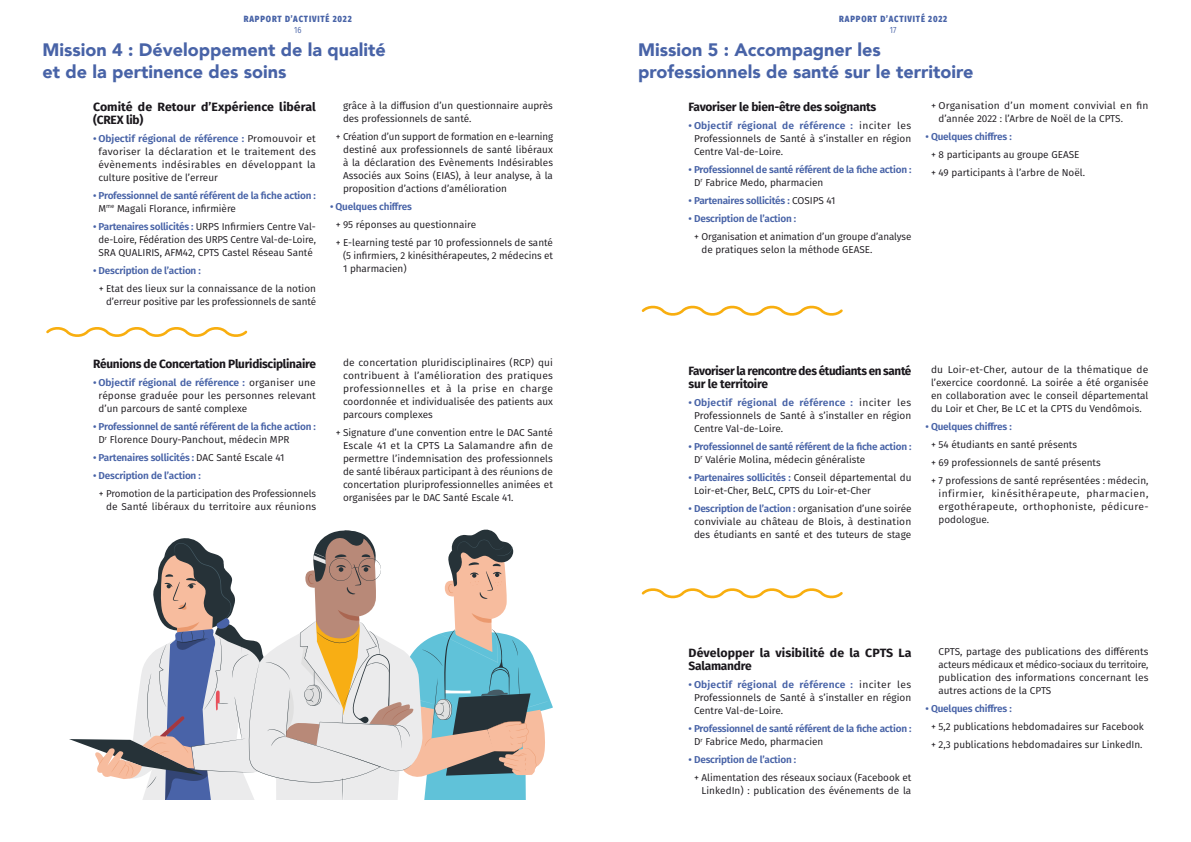
<style>
.page{position:relative;width:1191px;height:842px;background:#fff}
.page>*{position:absolute;margin:0;border:0;box-sizing:border-box;transform-origin:0 0}
.TITRE_BLEU{font:900 18px/21.6px "Avenir";color:#4863a7}
.t1{font:700 12px/13px "Fira Sans";letter-spacing:-.02em;color:#1a171c}
.t2{font:700 12px/13px "Fira Sans";letter-spacing:.005em;color:#1a171c}
.t3{font:700 12px/13px "Fira Sans";color:#1a171c}
.t4{font:10px/13px "Fira Sans";color:#1a171c;text-align:justify}
.t5{font:600 10px/13px "Fira Sans";letter-spacing:-.02em;color:#4863a7}
.t6{font:800 9px "Fira Sans";letter-spacing:.11em;color:#4863a7;scale:.85 1}
.t7{font:9px "Fira Sans";color:#4863a7;scale:.85 1}
.s1{font-weight:600;color:#4863a7}
.s2{font-weight:400;color:#1a171c}
</style>
<div class="page">
<svg style="left:46px;top:327px;width:202px;height:10px"></svg>
<svg style="left:641px;top:305px;width:202px;height:11px"></svg>
<svg style="left:641px;top:588px;width:202px;height:11px"></svg>
<svg style="left:69px;top:529px;width:484px;height:270px"></svg>
<p class="t6" style="left:244px;top:11px;width:128px">RAPPORT D’ACTIVITÉ 2022</p>
<p class="t7" style="left:294px;top:23px;width:10px">16</p>
<p class="t6" style="left:839px;top:11px;width:128px">RAPPORT D’ACTIVITÉ 2022</p>
<p class="t7" style="left:890px;top:23px;width:9px">17</p>
<p class="TITRE_BLEU" style="left:43px;top:39px;width:345px">Mission 4 : Développement de la qualité et de la pertinence des soins</p>
<p class="TITRE_BLEU" style="left:638px;top:39px;width:337px">Mission 5 : Accompagner les professionnels de santé sur le territoire</p>
<p class="t2" style="left:93px;top:99px;width:224px">Comité de Retour d’Expérience libéral (CREX lib)</p>
<p class="t4" style="left:99px;top:131px;width:219px;text-indent:-5px"><span class="s1">• Objectif régional de référence :</span> Promouvoir et favoriser la déclaration et le traitement des évènements indésirables en développant la culture positive de l’erreur</p>
<p class="t5" style="left:99px;top:188px;width:219px;text-indent:-5px">• Professionnel de santé référent de la fiche action :<br><span class="s2">M</span><sup>me</sup> <span class="s2">Magali Florance, infirmière</span></p>
<p class="t4" style="left:93px;top:219px;width:224px;text-align:center"><span class="s1">• Partenaires sollicités :</span> URPS Infirmiers Centre Val&shy;de-Loire, Fédération des URPS Centre Val-de-Loire,<br>SRA QUALIRIS, AFM42, CPTS Castel Réseau Santé</p>
<p class="t5" style="left:93px;top:263px;width:109px">• Description de l’action :</p>
<p class="t4" style="left:99px;top:281px;width:219px;text-align:right">+ Etat des lieux sur la connaissance de la notion d’erreur positive par les professionnels de santé</p>
<p class="t1" style="left:688px;top:99px;width:189px">Favoriser le bien-être des soignants</p>
<p class="t4" style="left:694px;top:118px;width:219px;text-indent:-5px"><span class="s1">• Objectif régional de référence :</span> inciter les Professionnels de Santé à s’installer en région Centre Val-de-Loire.</p>
<p class="t5" style="left:694px;top:162px;width:219px;text-indent:-5px">• Professionnel de santé référent de la fiche action :<br><span class="s2">D</span><sup>r</sup> <span class="s2">Fabrice Medo, pharmacien</span></p>
<p class="t5" style="left:688px;top:193px;width:148px">• Partenaires sollicités : <span class="s2">COSIPS 41</span></p>
<p class="t5" style="left:688px;top:211px;width:109px">• Description de l’action :</p>
<p class="t4" style="left:701px;top:229px;width:211px;text-indent:-7px">+ Organisation et animation d’un groupe d’analyse de pratiques selon la méthode GEASE.</p>
<p class="t4" style="left:343px;top:99px;width:211px">grâce à la diffusion d’un questionnaire auprès des professionnels de santé.</p>
<p class="t4" style="left:343px;top:130px;width:211px;text-indent:-7px">+ Création d’un support de formation en e-learning destiné aux professionnels de santé libéraux à la déclaration des Evènements Indésirables Associés aux Soins (EIAS), à leur analyse, à la proposition d’actions d’amélioration</p>
<p class="t5" style="left:330px;top:199px;width:83px">• Quelques chiffres</p>
<p class="t4" style="left:336px;top:218px;width:142px">+ 95 réponses au questionnaire</p>
<p class="t4" style="left:343px;top:236px;width:211px;text-indent:-7px">+ E-learning testé par 10 professionnels de santé (5 infirmiers, 2 kinésithérapeutes, 2 médecins et 1 pharmacien)</p>
<p class="t4" style="left:938px;top:99px;width:211px;text-indent:-7px">+ Organisation d’un moment convivial en fin d’année 2022 : l’Arbre de Noël de la CPTS.</p>
<p class="t5" style="left:925px;top:129px;width:88px">• Quelques chiffres :</p>
<p class="t4" style="left:931px;top:148px;width:150px">+ 8 participants au groupe GEASE</p>
<p class="t4" style="left:931px;top:166px;width:155px">+ 49 participants à l’arbre de Noël.</p>
<p class="t1" style="left:93px;top:356px;width:224px">Réunions de Concertation Pluridisciplinaire</p>
<p class="t4" style="left:99px;top:376px;width:219px;text-indent:-5px"><span class="s1">• Objectif régional de référence :</span> organiser une réponse graduée pour les personnes relevant d’un parcours de santé complexe</p>
<p class="t5" style="left:99px;top:419px;width:219px;text-indent:-5px">• Professionnel de santé référent de la fiche action :<br><span class="s2">D</span><sup>r</sup> <span class="s2">Florence Doury-Panchout, médecin MPR</span></p>
<p class="t5" style="left:93px;top:450px;width:193px">• Partenaires sollicités : <span class="s2">DAC Santé Escale 41</span></p>
<p class="t5" style="left:93px;top:468px;width:109px">• Description de l’action :</p>
<p class="t4" style="left:99px;top:487px;width:219px;text-align:right">+ Promotion de la participation des Professionnels de Santé libéraux du territoire aux réunions</p>
<p class="t4" style="left:343px;top:356px;width:211px">de concertation pluridisciplinaires (RCP) qui contribuent à l’amélioration des pratiques professionnelles et à la prise en charge coordonnée et individualisée des patients aux parcours complexes</p>
<p class="t4" style="left:343px;top:426px;width:211px;text-indent:-7px">+ Signature d’une convention entre le DAC Santé Escale 41 et la CPTS La Salamandre afin de permettre l’indemnisation des professionnels de santé libéraux participant à des réunions de concertation pluriprofessionnelles animées et organisées par le DAC Santé Escale 41.</p>
<p class="t1" style="left:688px;top:363px;width:224px">Favoriser la rencontre des étudiants en santé sur le territoire</p>
<p class="t4" style="left:694px;top:395px;width:219px;text-indent:-5px"><span class="s1">• Objectif régional de référence :</span> inciter les Professionnels de Santé à s’installer en région Centre Val-de-Loire.</p>
<p class="t5" style="left:694px;top:439px;width:219px;text-indent:-5px">• Professionnel de santé référent de la fiche action :<br><span class="s2">D</span><sup>r</sup> <span class="s2">Valérie Molina, médecin généraliste</span></p>
<p class="t4" style="left:694px;top:470px;width:219px;text-indent:-5px"><span class="s1">• Partenaires sollicités :</span> Conseil départemental du<br>Loir-et-Cher, BeLC, CPTS du Loir-et-Cher</p>
<p class="t4" style="left:688px;top:501px;width:224px;text-align:center"><span class="s1">• Description de l’action :</span> organisation d’une soirée conviviale au château de Blois, à destination des étudiants en santé et des tuteurs de stage</p>
<p class="t4" style="left:931px;top:363px;width:219px">du Loir-et-Cher, autour de la thématique de l’exercice coordonné. La soirée a été organisée en collaboration avec le conseil départemental du Loir et Cher, Be LC et la CPTS du Vendômois.</p>
<p class="t5" style="left:925px;top:419px;width:88px">• Quelques chiffres :</p>
<p class="t4" style="left:931px;top:438px;width:147px">+ 54 étudiants en santé présents</p>
<p class="t4" style="left:931px;top:456px;width:171px">+ 69 professionnels de santé présents</p>
<p class="t4" style="left:938px;top:474px;width:211px;text-indent:-7px">+ 7 professions de santé représentées : médecin, infirmier, kinésithérapeute, pharmacien, ergothérapeute, orthophoniste, pédicure&shy;podologue.</p>
<p class="t3" style="left:688px;top:646px;width:224px">Développer la visibilité de la CPTS La<br>Salamandre</p>
<p class="t4" style="left:694px;top:678px;width:219px;text-indent:-5px"><span class="s1">• Objectif régional de référence :</span> inciter les Professionnels de Santé à s’installer en région Centre Val-de-Loire.</p>
<p class="t5" style="left:694px;top:722px;width:219px;text-indent:-5px">• Professionnel de santé référent de la fiche action :<br><span class="s2">D</span><sup>r</sup> <span class="s2">Fabrice Medo, pharmacien</span></p>
<p class="t5" style="left:688px;top:753px;width:109px">• Description de l’action :</p>
<p class="t4" style="left:694px;top:771px;width:219px;text-align:right">+ Alimentation des réseaux sociaux (Facebook et<br>LinkedIn) : publication des événements de la</p>
<p class="t4" style="left:938px;top:645px;width:211px">CPTS, partage des publications des différents acteurs médicaux et médico-sociaux du territoire, publication des informations concernant les autres actions de la CPTS</p>
<p class="t5" style="left:925px;top:702px;width:88px">• Quelques chiffres :</p>
<p class="t4" style="left:931px;top:720px;width:214px">+ 5,2 publications hebdomadaires sur Facebook</p>
<p class="t4" style="left:931px;top:738px;width:213px">+ 2,3 publications hebdomadaires sur LinkedIn.</p>
</div>
